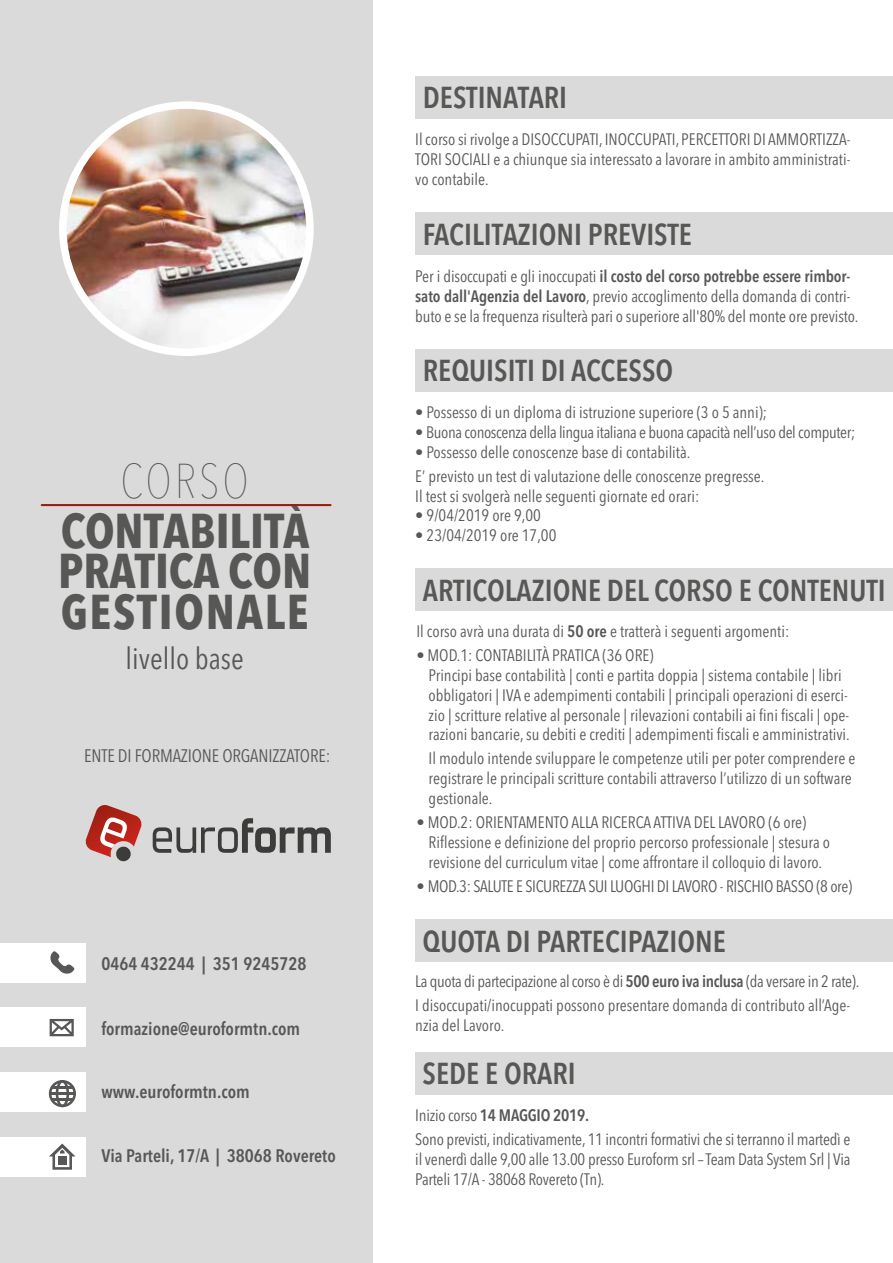
<style>
.page{position:relative;width:893px;height:1263px;background:#fff}
.page>*{position:absolute;margin:0;border:0;box-sizing:border-box;transform-origin:0 0}
.t1{font:700 condensed 48.45px/40.5px "Avenir Next LT Pro";color:#575756;text-align:justify}
.t2{font:200 condensed 48.45px "Avenir Next LT Pro";letter-spacing:.065em;color:#575756}
.t3{font:600 condensed 30px "Avenir Next LT Pro";color:#575756}
.t4{font:condensed 30px "Avenir Next LT Pro";color:#575756}
.t5{font:600 condensed 18px "Avenir Next LT Pro";color:#575756}
.t6{font:condensed 18px "Avenir Next LT Pro";letter-spacing:-.01em;color:#575756}
.t7{font:condensed 16.5px/19.8px "Avenir Next LT Pro";color:#575756}
.t8{font:condensed 16.5px "Avenir Next LT Pro";letter-spacing:-.02em;color:#575756}
.s1{font-weight:600}
</style>
<div class="page">
<div style="left:0;top:0;width:373px;height:1263px;background:#dadada"></div>
<img style="left:63px;top:105px;width:247px;height:247px;border-radius:124px">
<div style="left:59px;top:101px;width:255px;height:255px;border:8px solid #fff;border-radius:50%"></div>
<div style="left:0;top:1138px;width:85px;height:39px;background:#fff"></div>
<svg style="left:49px;top:1143px;width:26px;height:27px"></svg>
<div style="left:0;top:1073px;width:85px;height:39px;background:#fff"></div>
<svg style="left:49px;top:1080px;width:27px;height:27px"></svg>
<hr style="left:50px;top:1093px;width:25px;height:2px;background:#575756">
<hr style="left:52px;top:1098px;width:21px;height:3px;background:#575756">
<hr style="left:52px;top:1086px;width:21px;height:3px;background:#575756">
<hr style="left:41px;top:504px;width:291px;height:2px;background:#9a1f11">
<div style="left:0;top:1008px;width:85px;height:39px;background:#fff"></div>
<svg style="left:50px;top:1019px;width:24px;height:17px"></svg>
<div style="left:0;top:943px;width:85px;height:39px;background:#fff"></div>
<svg style="left:50px;top:951px;width:24px;height:23px"></svg>
<svg style="left:85px;top:805px;width:57px;height:57px"></svg>
<svg style="left:153px;top:818px;width:178px;height:35px"></svg>
<div style="left:415px;top:76px;width:478px;height:42px;background:#dadada"></div>
<div style="left:416px;top:569px;width:477px;height:42px;background:#dadada"></div>
<div style="left:416px;top:212px;width:477px;height:43px;background:#dadada"></div>
<div style="left:416px;top:349px;width:477px;height:43px;background:#dadada"></div>
<div style="left:415px;top:919px;width:478px;height:42px;background:#dadada"></div>
<div style="left:415px;top:1052px;width:478px;height:42px;background:#dadada"></div>
<h1 class="t2" style="left:121px;top:452px;width:130px">CORSO</h1>
<h1 class="t1" style="left:58px;top:510px;width:255px">CONTABILITÀ PRATICA CON GESTIONALE</h1>
<h2 class="t4" style="left:126px;top:641px;width:120px">livello base</h2>
<p class="t6" style="left:84px;top:745px;width:248px">ENTE DI FORMAZIONE ORGANIZZATORE:</p>
<p class="t5" style="left:101px;top:953px;width:207px">0464 432244 | 351 9245728</p>
<p class="t5" style="left:101px;top:1018px;width:200px">formazione@euroformtn.com</p>
<p class="t5" style="left:101px;top:1081px;width:150px">www.euroformtn.com</p>
<p class="t5" style="left:101px;top:1145px;width:236px">Via Parteli, 17/A | 38068 Rovereto</p>
<h2 class="t3" style="left:423px;top:79px;width:146px">DESTINATARI</h2>
<p class="t7" style="left:415px;top:130px;width:437px;text-align:justify">Il corso si rivolge a DISOCCUPATI, INOCCUPATI, PERCETTORI DI AMMORTIZZA-TORI SOCIALI e a chiunque sia interessato a lavorare in ambito amministrati&shy;vo contabile.</p>
<h2 class="t3" style="left:423px;top:216px;width:271px">FACILITAZIONI PREVISTE</h2>
<p class="t7" style="left:415px;top:266px;width:444px">Per i disoccupati e gli inoccupati <span class="s1">il costo del corso potrebbe essere rimbor&shy;sato dall'Agenzia del Lavoro</span>, previo accoglimento della domanda di contri&shy;buto e se la frequenza risulterà pari o superiore all'80% del monte ore previsto.</p>
<h2 class="t3" style="left:423px;top:352px;width:252px">REQUISITI DI ACCESSO</h2>
<p class="t7" style="left:415px;top:402px;width:353px">• Possesso di un diploma di istruzione superiore (3 o 5 anni);</p>
<p class="t8" style="left:415px;top:422px;width:441px">• Buona conoscenza della lingua italiana e buona capacità nell’uso del computer;</p>
<p class="t7" style="left:415px;top:440px;width:351px;line-height:24px">• Possesso delle conoscenze base di contabilità.<br>E’ previsto un test di valutazione delle conoscenze pregresse.</p>
<p class="t7" style="left:415px;top:486px;width:285px">Il test si svolgerà nelle seguenti giornate ed orari:</p>
<p class="t7" style="left:415px;top:506px;width:127px">• 9/04/2019 ore 9,00</p>
<p class="t7" style="left:415px;top:525px;width:143px">• 23/04/2019 ore 17,00</p>
<h2 class="t3" style="left:423px;top:572px;width:464px">ARTICOLAZIONE DEL CORSO E CONTENUTI</h2>
<p class="t7" style="left:416px;top:621px;width:374px">Il corso avrà una durata di <span class="s1">50 ore</span> e tratterà i seguenti argomenti:</p>
<p class="t7" style="left:429px;top:645px;width:423px;text-indent:-12px">• MOD.1: CONTABILITÀ PRATICA (36 ORE)<br>Principi base contabilità | conti e partita doppia | sistema contabile | libri obbligatori | IVA e adempimenti contabili | principali operazioni di eserci&shy;zio | scritture relative al personale | rilevazioni contabili ai fini fiscali | ope&shy;razioni bancarie, su debiti e crediti | adempimenti fiscali e amministrativi.</p>
<p class="t7" style="left:429px;top:748px;width:428px">Il modulo intende sviluppare le competenze utili per poter comprendere e registrare le principali scritture contabili attraverso l’utilizzo di un software gestionale.</p>
<p class="t7" style="left:429px;top:812px;width:403px;text-indent:-12px">• MOD.2: ORIENTAMENTO ALLA RICERCA ATTIVA DEL LAVORO (6 ore)<br>Riflessione e definizione del proprio percorso professionale | stesura o revisione del curriculum vitae | come affrontare il colloquio di lavoro.</p>
<p class="t8" style="left:416px;top:876px;width:437px">• MOD.3: SALUTE E SICUREZZA SUI LUOGHI DI LAVORO - RISCHIO BASSO (8 ore)</p>
<h2 class="t3" style="left:423px;top:923px;width:305px">QUOTA DI PARTECIPAZIONE</h2>
<p class="t7" style="left:415px;top:969px;width:445px;line-height:24px">La quota di partecipazione al corso è di <span class="s1">500 euro iva inclusa</span> (da versare in 2 rate).<br>I disoccupati/inocuppati possono presentare domanda di contributo all’Age-</p>
<p class="t7" style="left:415px;top:1015px;width:91px">nzia del Lavoro.</p>
<h2 class="t3" style="left:423px;top:1055px;width:155px">SEDE E ORARI</h2>
<p class="t7" style="left:415px;top:1103px;width:437px;line-height:24px">Inizio corso <span class="s1">14 MAGGIO 2019.<br></span>Sono previsti, indicativamente, 11 incontri formativi che si terranno il martedì e</p>
<p class="t7" style="left:415px;top:1149px;width:437px">il venerdì dalle 9,00 alle 13.00 presso Euroform srl – Team Data System Srl | Via<br>Parteli 17/A - 38068 Rovereto (Tn).</p>
</div>
